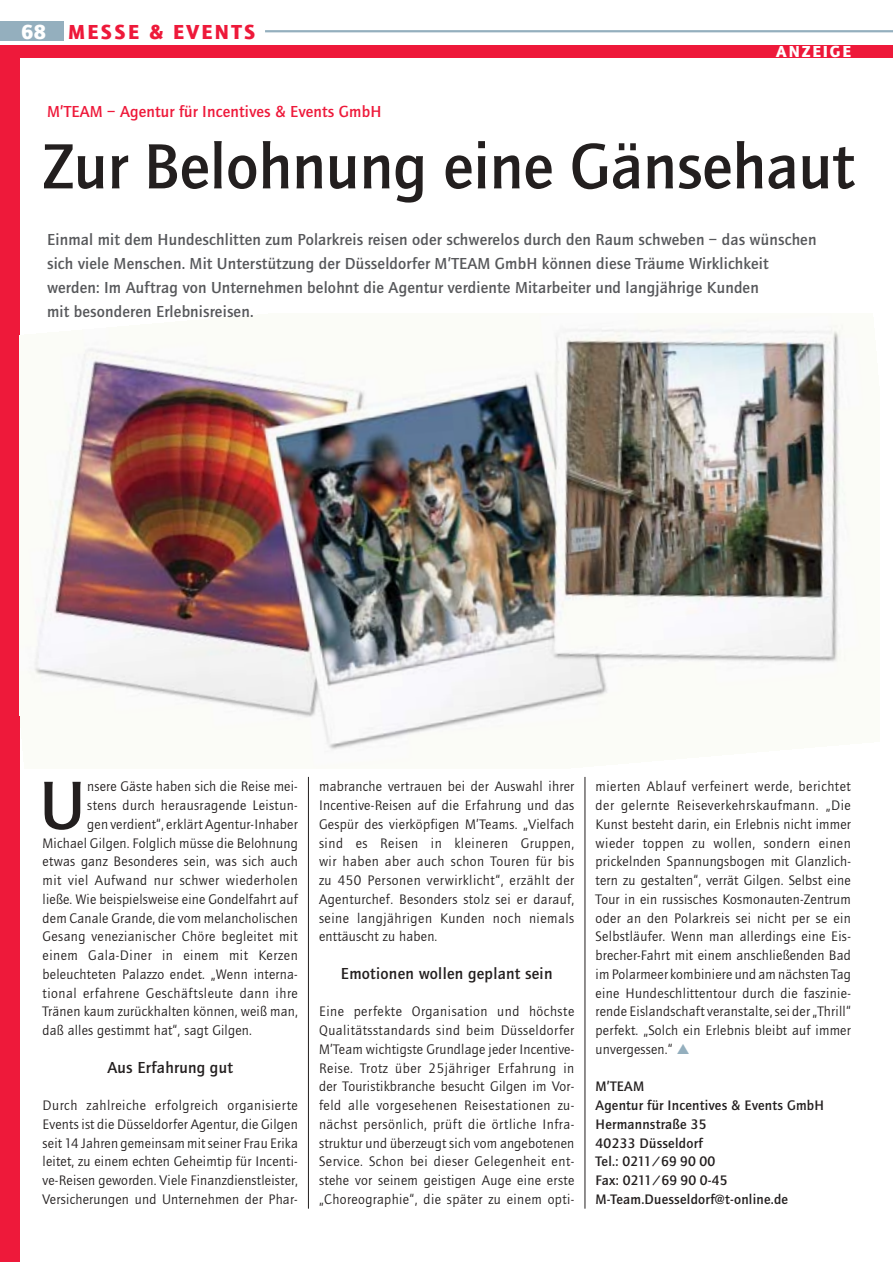
<style>
.page{position:relative;width:893px;height:1262px;background:#fff}
.page>*{position:absolute;margin:0;border:0;box-sizing:border-box;transform-origin:0 0}
.t1{font:500 70.5px "Quay Sans EF";color:#231f1f}
.t2{font:500 66px "Quay Sans EF";letter-spacing:-.005em;color:#231f1f}
.t3{font:900 21px "Quay Sans EF";letter-spacing:.115em;color:#ee193a}
.t4{font:500 16.5px/24px "Quay Sans EF";letter-spacing:.01em;color:#57585b}
.t5{font:500 16.5px "Quay Sans EF";letter-spacing:.015em;color:#231f1f}
.t6{font:500 16.5px "Quay Sans EF";letter-spacing:.01em;color:#ee193a}
.t7{font:900 16.5px "Quay Sans EF";letter-spacing:.115em;color:#fff}
.t8{font:14.25px/18.8px "Quay Sans EF";letter-spacing:.015em;color:#231f1f;text-align:justify}
.t9{font:500 14.25px/18.8px "Quay Sans EF";letter-spacing:.015em;color:#231f1f}
.t10{font:14.25px "Quay Sans EF";letter-spacing:.035em;color:#231f1f}
.s1{color:#fff}
.s2{color:#94afbe}
</style>
<div class="page">
<div style="left:0;top:22px;width:64px;height:19px;background:#94afbe"></div>
<hr style="left:265px;top:30px;width:627px;height:2px;background:#94afbe">
<div style="left:0;top:45px;width:892px;height:13px;background:#ee193a"></div>
<div style="left:0;top:45px;width:19px;height:1217px;background:#ee193a"></div>
<hr style="left:308px;top:777px;width:1px;height:431px;background:#231f1f">
<hr style="left:584px;top:777px;width:1px;height:431px;background:#231f1f">
<img style="left:30px;top:325px;width:815px;height:425px">
<h3 class="t3" style="left:21px;top:23px;width:236px"><span class="s1">68</span> MESSE &amp; EVENTS</h3>
<p class="t7" style="left:776px;top:45px;width:76px">ANZEIGE</p>
<p class="t6" style="left:47px;top:105px;width:336px">M’TEAM – Agentur für Incentives &amp; Events GmbH</p>
<h2 class="t2" style="left:43px;top:141px;width:813px">Zur Belohnung eine Gänsehaut</h2>
<p class="t4" style="left:47px;top:228px;width:771px">Einmal mit dem Hundeschlitten zum Polarkreis reisen oder schwerelos durch den Raum schweben – das wünschen sich viele Menschen. Mit Unterstützung der Düsseldorfer M’TEAM GmbH können diese Träume Wirklichkeit werden: Im Auftrag von Unternehmen belohnt die Agentur verdiente Mitarbeiter und langjährige Kunden<br>mit besonderen Erlebnisreisen.</p>
<p class="t8" style="left:87px;top:778px;width:212px">nsere Gäste haben sich die Reise mei-</p>
<p class="t8" style="left:87px;top:797px;width:212px">stens durch herausragende Leistun-</p>
<p class="t8" style="left:87px;top:816px;width:212px">gen verdient“, erklärt Agentur-Inhaber</p>
<p class="t8" style="left:43px;top:834px;width:257px">Michael Gilgen. Folglich müsse die Belohnung</p>
<p class="t8" style="left:43px;top:853px;width:257px">etwas ganz Besonderes sein, was sich auch</p>
<p class="t10" style="left:43px;top:875px;width:257px">mit viel Aufwand nur schwer wiederholen</p>
<p class="t8" style="left:43px;top:891px;width:257px">ließe. Wie beispielsweise eine Gondelfahrt auf</p>
<p class="t8" style="left:43px;top:909px;width:257px">dem Canale Grande, die vom melancholischen</p>
<p class="t8" style="left:43px;top:928px;width:257px">Gesang venezianischer Chöre begleitet mit</p>
<p class="t10" style="left:43px;top:950px;width:257px">einem Gala-Diner in einem mit Kerzen</p>
<p class="t8" style="left:43px;top:966px;width:257px">beleuchteten Palazzo endet. „Wenn interna-</p>
<p class="t10" style="left:43px;top:987px;width:257px">tional erfahrene Geschäftsleute dann ihre</p>
<p class="t8" style="left:43px;top:1003px;width:257px">Tränen kaum zurückhalten können, weiß man,</p>
<p class="t8" style="left:43px;top:1022px;width:211px">daß alles gestimmt hat“, sagt Gilgen.</p>
<p class="t5" style="left:107px;top:1060px;width:127px">Aus Erfahrung gut</p>
<p class="t8" style="left:43px;top:1097px;width:257px">Durch zahlreiche erfolgreich organisierte Events ist die Düsseldorfer Agentur, die Gilgen seit 14 Jahren gemeinsam mit seiner Frau Erika leitet, zu einem echten Geheimtip für Incenti&shy;ve-Reisen geworden. Viele Finanzdienstleister, Versicherungen und Unternehmen der Phar-</p>
<h1 class="t1" style="left:39px;top:778px;width:48px">U</h1>
<p class="t8" style="left:319px;top:778px;width:257px">mabranche vertrauen bei der Auswahl ihrer Incentive-Reisen auf die Erfahrung und das Gespür des vierköpfigen M’Teams. „Vielfach sind es Reisen in kleineren Gruppen, wir haben aber auch schon Touren für bis zu 450 Personen verwirklicht“, erzählt der Agenturchef. Besonders stolz sei er darauf, seine langjährigen Kunden noch niemals enttäuscht zu haben.</p>
<p class="t5" style="left:341px;top:967px;width:213px">Emotionen wollen geplant sein</p>
<p class="t8" style="left:319px;top:1003px;width:257px">Eine perfekte Organisation und höchste Qualitätsstandards sind beim Düsseldorfer M’Team wichtigste Grundlage jeder Incentive-Reise. Trotz über 25jähriger Erfahrung in der Touristikbranche besucht Gilgen im Vor&shy;feld alle vorgesehenen Reisestationen zu&shy;nächst persönlich, prüft die örtliche Infra&shy;struktur und überzeugt sich vom angebotenen Service. Schon bei dieser Gelegenheit ent&shy;stehe vor seinem geistigen Auge eine erste „Choreographie“, die später zu einem opti-</p>
<p class="t8" style="left:595px;top:778px;width:257px">mierten Ablauf verfeinert werde, berichtet der gelernte Reiseverkehrskaufmann. „Die Kunst besteht darin, ein Erlebnis nicht immer wieder toppen zu wollen, sondern einen prickelnden Spannungsbogen mit Glanzlich&shy;tern zu gestalten“, verrät Gilgen. Selbst eine Tour in ein russisches Kosmonauten-Zentrum oder an den Polarkreis sei nicht per se ein Selbstläufer. Wenn man allerdings eine Eis&shy;brecher-Fahrt mit einem anschließenden Bad im Polarmeer kombiniere und am nächsten Tag eine Hundeschlittentour durch die faszinie&shy;rende Eislandschaft veranstalte, sei der „Thrill“ perfekt. „Solch ein Erlebnis bleibt auf immer unvergessen.“ <span class="s2">▲</span></p>
<p class="t9" style="left:595px;top:1078px;width:230px">M’TEAM<br>Agentur für Incentives &amp; Events GmbH<br>Hermannstraße 35<br>40233 Düsseldorf<br>Tel.: 0211/69 90 00<br>Fax: 0211/69 90 0-45<br>M-Team.Duesseldorf@t-online.de</p>
</div>
